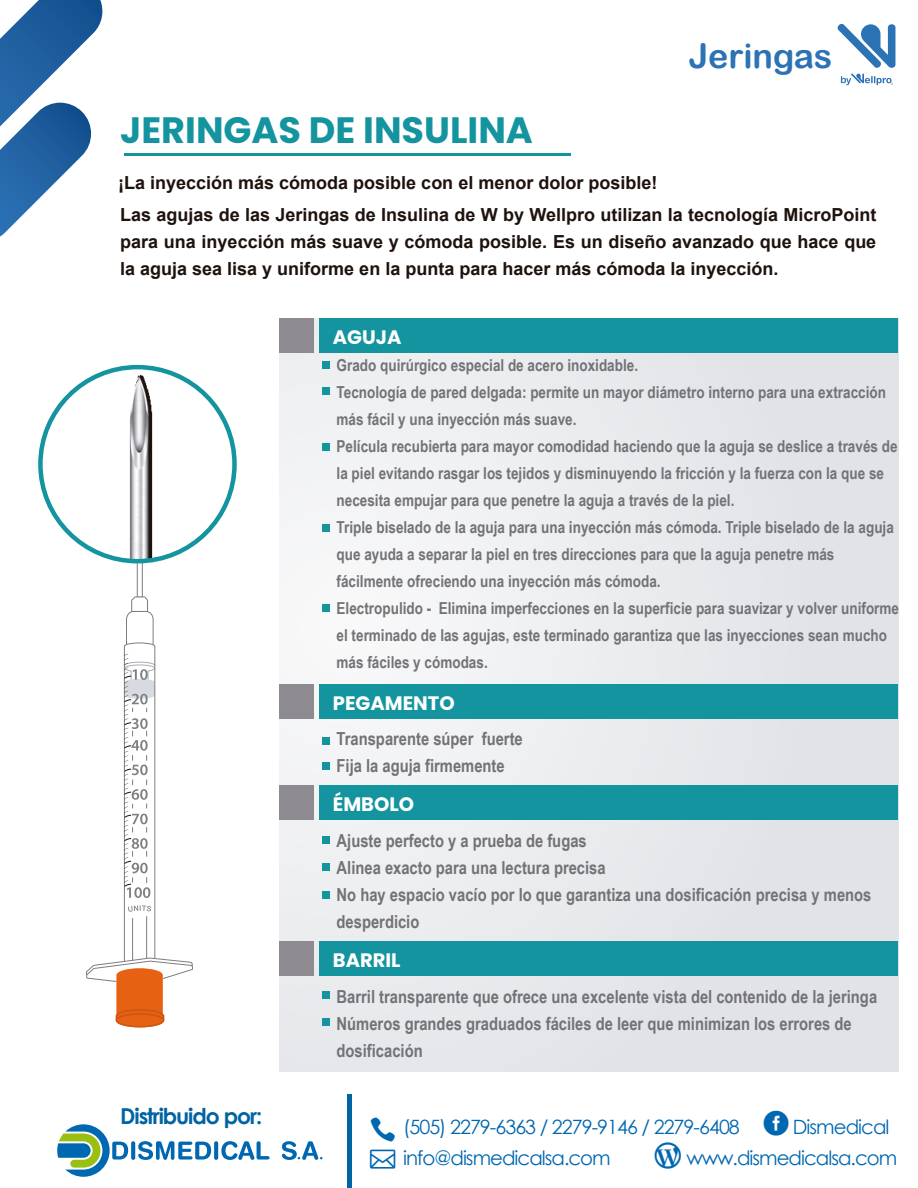
<style>
.page{position:relative;width:918px;height:1188px;background:#fff}
.page>*{position:absolute;margin:0;border:0;box-sizing:border-box;transform-origin:0 0}
.t1{font:700 36.75px "Poppins";color:#14949f}
.t2{font:34.05px "Arial Rounded MT Bold";color:#2c73b5}
.t3{font:700 21.9px "Century Gothic";letter-spacing:-.05em;color:#0064a1}
.t4{font:19.8px "Century Gothic";letter-spacing:-.05em;color:#0067b1}
.t5{font:700 19.5px "Poppins";color:#fff}
.t6{font:700 18px/27px "Arial Narrow";color:#727277}
.t7{font:700 18px/27px "Arial";color:#1e120d;text-align:justify}
.t8{font:700 16.5px/27px "Arial Narrow";color:#727277}
</style>
<div class="page">
<div style="left:279px;top:318px;width:619px;height:754px;background:#e9eaed"></div>
<svg style="left:837px;top:23px;width:58px;height:62px"></svg>
<svg style="left:0;top:0;width:103px;height:237px"></svg>
<div style="left:279px;top:318px;width:35px;height:34px;background:#8d8b90"></div>
<div style="left:319px;top:318px;width:579px;height:34px;background:#14949f"></div>
<div style="left:322px;top:361px;width:8px;height:8px;background:#14949f"></div>
<div style="left:322px;top:388px;width:8px;height:7px;background:#14949f"></div>
<div style="left:322px;top:443px;width:8px;height:8px;background:#14949f"></div>
<div style="left:322px;top:524px;width:8px;height:7px;background:#14949f"></div>
<div style="left:322px;top:604px;width:8px;height:7px;background:#14949f"></div>
<div style="left:322px;top:737px;width:8px;height:7px;background:#14949f"></div>
<div style="left:322px;top:763px;width:8px;height:7px;background:#14949f"></div>
<div style="left:322px;top:836px;width:8px;height:8px;background:#14949f"></div>
<div style="left:322px;top:864px;width:8px;height:7px;background:#14949f"></div>
<div style="left:322px;top:891px;width:8px;height:8px;background:#14949f"></div>
<div style="left:322px;top:991px;width:8px;height:8px;background:#14949f"></div>
<div style="left:322px;top:1018px;width:8px;height:8px;background:#14949f"></div>
<div style="left:279px;top:684px;width:35px;height:35px;background:#8d8b90"></div>
<div style="left:319px;top:684px;width:579px;height:35px;background:#14949f"></div>
<div style="left:279px;top:785px;width:35px;height:34px;background:#8d8b90"></div>
<div style="left:319px;top:785px;width:579px;height:34px;background:#14949f"></div>
<div style="left:279px;top:942px;width:35px;height:34px;background:#8d8b90"></div>
<div style="left:319px;top:942px;width:579px;height:34px;background:#14949f"></div>
<hr style="left:348px;top:1094px;width:4px;height:94px;background:#0065a2">
<svg style="left:131px;top:1141px;width:4px;height:19px"></svg>
<svg style="left:138px;top:1141px;width:73px;height:19px"></svg>
<svg style="left:214px;top:1141px;width:4px;height:19px"></svg>
<svg style="left:221px;top:1141px;width:49px;height:19px"></svg>
<svg style="left:57px;top:1124px;width:71px;height:53px"></svg>
<svg style="left:282px;top:1141px;width:40px;height:19px"></svg>
<hr style="left:124px;top:153px;width:446px;height:2px;background:#14949f">
<div style="left:117px;top:1014px;width:46px;height:13px;background:#e76112;border-radius:50%"></div>
<div style="left:116px;top:1013px;width:48px;height:14px;border:2px solid #ce5712;border-radius:50%"></div>
<svg style="left:86px;top:554px;width:107px;height:468px"></svg>
<div style="left:40px;top:367px;width:194px;height:194px;background:#fff;border-radius:50%"></div>
<img style="left:112px;top:370px;width:52px;height:188px">
<div style="left:38px;top:365px;width:199px;height:198px;border:4px solid #14949f;border-radius:50%"></div>
<h1 class="t1" style="left:120px;top:108px;width:414px">JERINGAS DE INSULINA</h1>
<p class="t7" style="left:118px;top:169px;width:541px">¡La inyección más cómoda posible con el menor dolor posible!</p>
<h2 class="t2" style="left:689px;top:36px;width:145px">Jeringas</h2>
<p class="t7" style="left:120px;top:201px;width:758px">Las agujas de las Jeringas de Insulina de W by Wellpro utilizan la tecnología MicroPoint para una inyección más suave y cómoda posible. Es un diseño avanzado que hace que la aguja sea lisa y uniforme en la punta para hacer más cómoda la inyección.</p>
<p class="t5" style="left:333px;top:325px;width:70px">AGUJA</p>
<p class="t8" style="left:337px;top:351px;width:564px">Grado quirúrgico especial de acero inoxidable.<br>Tecnología de pared delgada: permite un mayor diámetro interno para una extracción más fácil y una inyección más suave.<br>Película recubierta para mayor comodidad haciendo que la aguja se deslice a través de la piel evitando rasgar los tejidos y disminuyendo la fricción y la fuerza con la que se necesita empujar para que penetre la aguja a través de la piel.<br>Triple biselado de la aguja para una inyección más cómoda. Triple biselado de la aguja que ayuda a separar la piel en tres direcciones para que la aguja penetre más fácilmente ofreciendo una inyección más cómoda.<br>Electropulido - Elimina imperfecciones en la superficie para suavizar y volver uniforme el terminado de las agujas, este terminado garantiza que las inyecciones sean mucho más fáciles y cómodas.</p>
<p class="t5" style="left:333px;top:692px;width:123px">PEGAMENTO</p>
<p class="t6" style="left:337px;top:725px;width:188px">Transparente súper fuerte<br>Fija la aguja firmemente</p>
<p class="t5" style="left:333px;top:792px;width:83px">ÉMBOLO</p>
<p class="t6" style="left:337px;top:826px;width:536px">Ajuste perfecto y a prueba de fugas<br>Alinea exacto para una lectura precisa<br>No hay espacio vacío por lo que garantiza una dosificación precisa y menos desperdicio</p>
<p class="t5" style="left:333px;top:949px;width:69px">BARRIL</p>
<p class="t6" style="left:337px;top:982px;width:542px">Barril transparente que ofrece una excelente vista del contenido de la jeringa<br>Números grandes graduados fáciles de leer que minimizan los errores de dosificación</p>
<h3 class="t3" style="left:120px;top:1100px;width:144px">Distribuido por:</h3>
<p class="t4" style="left:403px;top:1113px;width:338px">(505) 2279-6363 / 2279-9146 / 2279-6408</p>
<p class="t4" style="left:793px;top:1113px;width:98px">Dismedical</p>
<p class="t4" style="left:403px;top:1144px;width:209px">info@dismedicalsa.com</p>
<p class="t4" style="left:686px;top:1144px;width:213px">www.dismedicalsa.com</p>
</div>
